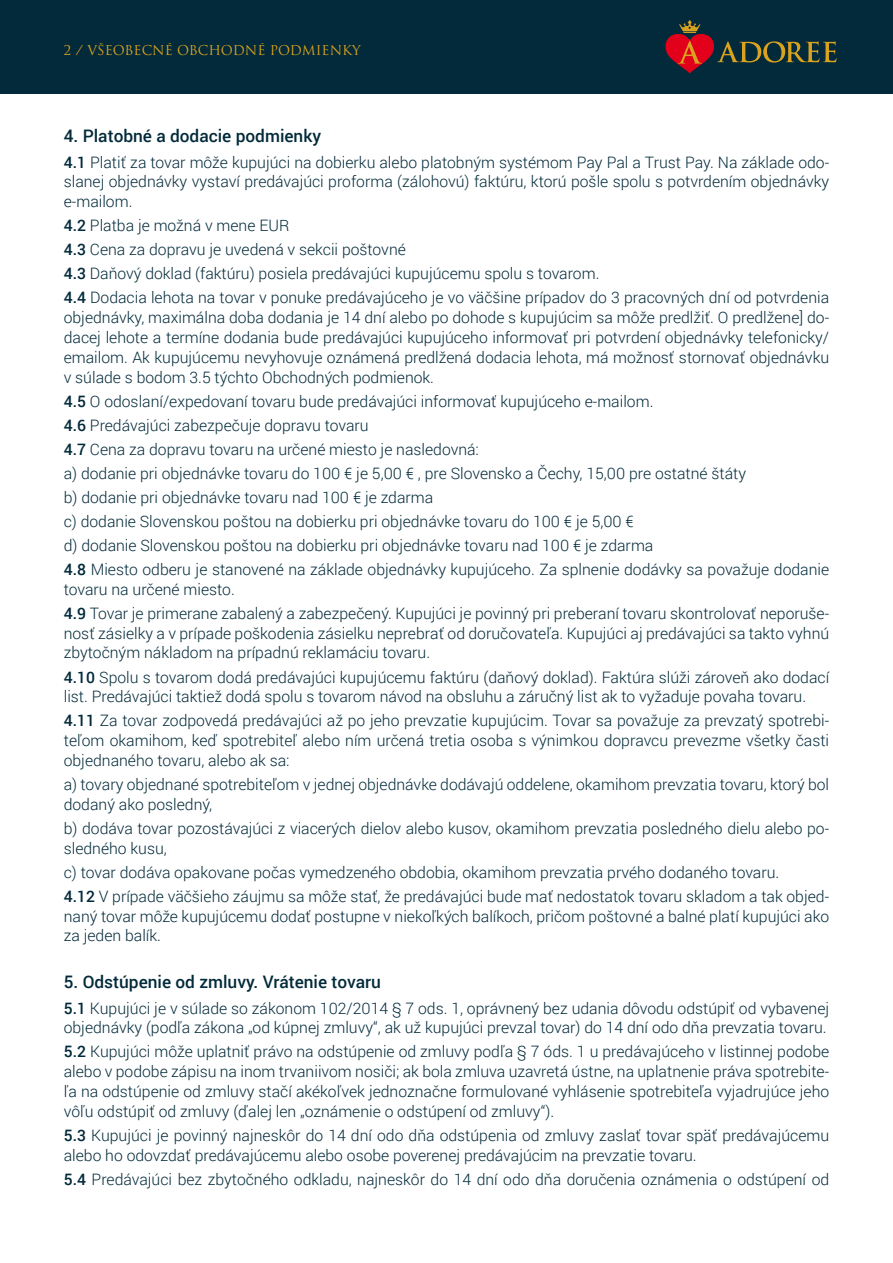
<style>
.page{position:relative;width:893px;height:1263px;background:#fff}
.page>*{position:absolute;margin:0;border:0;box-sizing:border-box;transform-origin:0 0}
.t1{font:500 17.25px "Roboto";color:#022a3a}
.t2{font:300 15.75px/19.8px "Roboto";color:#022a3a}
.t3{font:13.2px "Trajan CE";color:#daa31f}
.s1{font-weight:500}
</style>
<div class="page">
<div style="left:0;top:0;width:893px;height:94px;background:#022a3a"></div>
<svg style="left:665px;top:20px;width:171px;height:53px"></svg>
<p class="t3" style="left:64px;top:42px;width:299px">2 / VŠEOBECNÉ OBCHODNÉ PODMIENKY</p>
<p class="t1" style="left:64px;top:124px;width:259px">4. Platobné a dodacie podmienky</p>
<p class="t2" style="left:64px;top:152px;width:767px;text-align:justify"><span class="s1">4.1</span> Platiť za tovar môže kupujúci na dobierku alebo platobným systémom Pay Pal a Trust Pay. Na základe odo&shy;slanej objednávky vystaví predávajúci proforma (zálohovú) faktúru, ktorú pošle spolu s potvrdením objednávky e-mailom.</p>
<p class="t2" style="left:64px;top:213px;width:767px;line-height:24px"><span class="s1">4.2</span> Platba je možná v mene EUR<br><span class="s1">4.3</span> Cena za dopravu je uvedená v sekcii poštovné<br><span class="s1">4.3</span> Daňový doklad (faktúru) posiela predávajúci kupujúcemu spolu s tovarom.<br><span class="s1">4.4</span> Dodacia lehota na tovar v ponuke predávajúceho je vo väčšine prípadov do 3 pracovných dní od potvrdenia</p>
<p class="t2" style="left:64px;top:307px;width:767px;text-align:justify">objednávky, maximálna doba dodania je 14 dní alebo po dohode s kupujúcim sa môže predlžiť. O predlžene] do&shy;dacej lehote a termíne dodania bude predávajúci kupujúceho informovať pri potvrdení objednávky telefonicky/ emailom. Ak kupujúcemu nevyhovuje oznámená predlžená dodacia lehota, má možnosť stornovať objednávku v súlade s bodom 3.5 týchto Obchodných podmienok.</p>
<p class="t2" style="left:64px;top:388px;width:767px;line-height:24px"><span class="s1">4.5</span> O odoslaní/expedovaní tovaru bude predávajúci informovať kupujúceho e-mailom.<br><span class="s1">4.6</span> Predávajúci zabezpečuje dopravu tovaru<br><span class="s1">4.7</span> Cena za dopravu tovaru na určené miesto je nasledovná:<br>a) dodanie pri objednávke tovaru do 100 € je 5,00 € , pre Slovensko a Čechy, 15,00 pre ostatné štáty<br>b) dodanie pri objednávke tovaru nad 100 € je zdarma<br>c) dodanie Slovenskou poštou na dobierku pri objednávke tovaru do 100 € je 5,00 €<br>d) dodanie Slovenskou poštou na dobierku pri objednávke tovaru nad 100 € je zdarma<br><span class="s1">4.8</span> Miesto odberu je stanovené na základe objednávky kupujúceho. Za splnenie dodávky sa považuje dodanie</p>
<p class="t2" style="left:64px;top:577px;width:767px;line-height:24px">tovaru na určené miesto.<br><span class="s1">4.9</span> Tovar je primerane zabalený a zabezpečený. Kupujúci je povinný pri preberaní tovaru skontrolovať neporuše-</p>
<p class="t2" style="left:64px;top:623px;width:767px">nosť zásielky a v prípade poškodenia zásielku neprebrať od doručovateľa. Kupujúci aj predávajúci sa takto vyhnú zbytočným nákladom na prípadnú reklamáciu tovaru.</p>
<p class="t2" style="left:64px;top:666px;width:767px"><span class="s1">4.10</span> Spolu s tovarom dodá predávajúci kupujúcemu faktúru (daňový doklad). Faktúra slúži zároveň ako dodací list. Predávajúci taktiež dodá spolu s tovarom návod na obsluhu a záručný list ak to vyžaduje povaha tovaru.</p>
<p class="t2" style="left:64px;top:710px;width:767px;text-align:justify"><span class="s1">4.11</span> Za tovar zodpovedá predávajúci až po jeho prevzatie kupujúcim. Tovar sa považuje za prevzatý spotrebi&shy;teľom okamihom, keď spotrebiteľ alebo ním určená tretia osoba s výnimkou dopravcu prevezme všetky časti objednaného tovaru, alebo ak sa:</p>
<p class="t2" style="left:64px;top:774px;width:767px">a) tovary objednané spotrebiteľom v jednej objednávke dodávajú oddelene, okamihom prevzatia tovaru, ktorý bol dodaný ako posledný,</p>
<p class="t2" style="left:64px;top:818px;width:767px">b) dodáva tovar pozostávajúci z viacerých dielov alebo kusov, okamihom prevzatia posledného dielu alebo po&shy;sledného kusu,</p>
<p class="t2" style="left:64px;top:860px;width:767px;line-height:24px">c) tovar dodáva opakovane počas vymedzeného obdobia, okamihom prevzatia prvého dodaného tovaru.<br><span class="s1">4.12</span> V prípade väčšieho záujmu sa môže stať, že predávajúci bude mať nedostatok tovaru skladom a tak objed-</p>
<p class="t2" style="left:64px;top:905px;width:767px">naný tovar môže kupujúcemu dodať postupne v niekoľkých balíkoch, pričom poštovné a balné platí kupujúci ako za jeden balík.</p>
<p class="t1" style="left:64px;top:970px;width:319px">5. Odstúpenie od zmluvy. Vrátenie tovaru</p>
<p class="t2" style="left:64px;top:997px;width:767px"><span class="s1">5.1</span> Kupujúci je v súlade so zákonom 102/2014 § 7 ods. 1, oprávnený bez udania dôvodu odstúpiť od vybavenej objednávky (podľa zákona „od kúpnej zmluvy“, ak už kupujúci prevzal tovar) do 14 dní odo dňa prevzatia tovaru.</p>
<p class="t2" style="left:64px;top:1041px;width:767px;text-align:justify"><span class="s1">5.2</span> Kupujúci môže uplatniť právo na odstúpenie od zmluvy podľa § 7 óds. 1 u predávajúceho v listinnej podobe alebo v podobe zápisu na inom trvaniivom nosiči; ak bola zmluva uzavretá ústne, na uplatnenie práva spotrebite&shy;ľa na odstúpenie od zmluvy stačí akékoľvek jednoznačne formulované vyhlásenie spotrebiteľa vyjadrujúce jeho vôľu odstúpiť od zmluvy (ďalej len „oznámenie o odstúpení od zmluvy“).</p>
<p class="t2" style="left:64px;top:1125px;width:767px"><span class="s1">5.3</span> Kupujúci je povinný najneskôr do 14 dní odo dňa odstúpenia od zmluvy zaslať tovar späť predávajúcemu alebo ho odovzdať predávajúcemu alebo osobe poverenej predávajúcim na prevzatie tovaru.</p>
<p class="t2" style="left:64px;top:1169px;width:767px"><span class="s1">5.4</span> Predávajúci bez zbytočného odkladu, najneskôr do 14 dní odo dňa doručenia oznámenia o odstúpení od</p>
</div>
